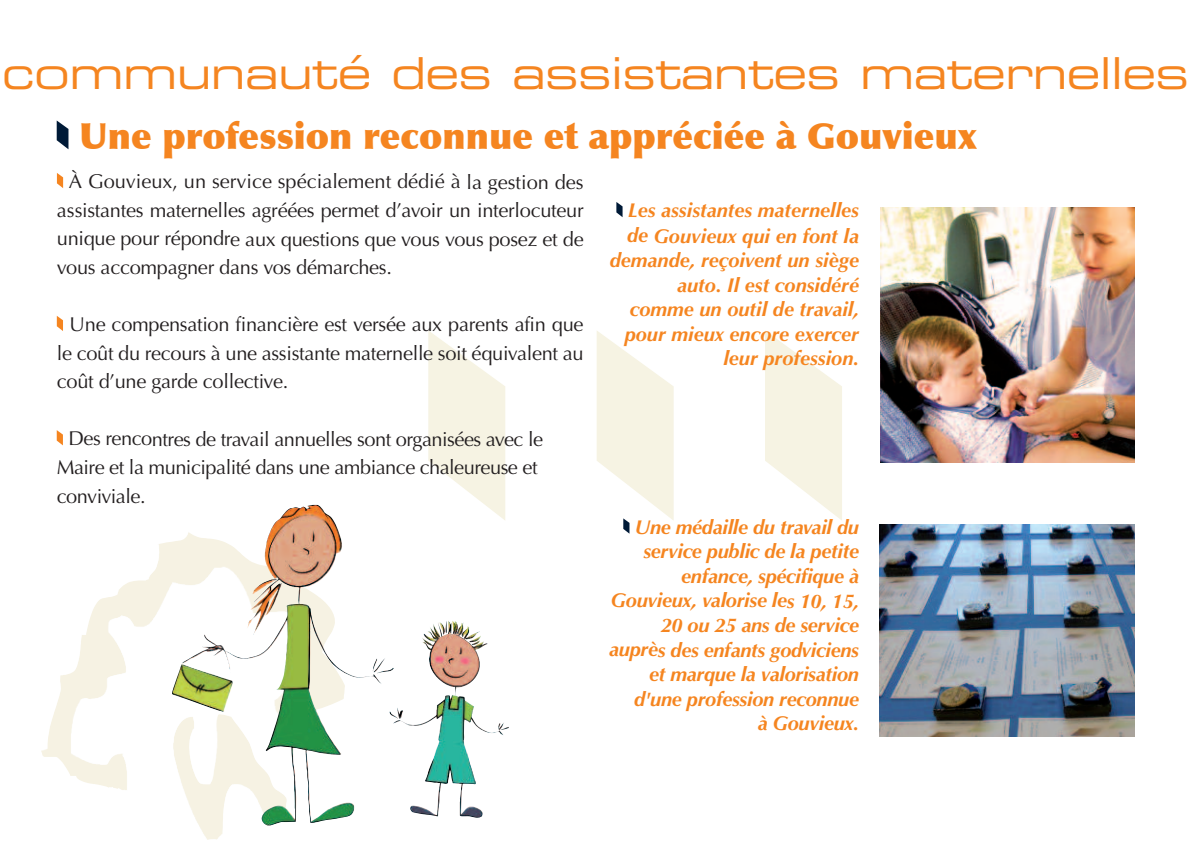
<style>
.page{position:relative;width:1191px;height:851px;background:#fff}
.page>*{position:absolute;margin:0;border:0;box-sizing:border-box;transform-origin:0 0}
.t1{font:44px "Eurostile Extended Two";letter-spacing:-.015em;color:#f58520}
.t2{font:900 36px "Optima";color:#f58520}
.t3{font:20px/28.6px "Optima";letter-spacing:-.025em;color:#231f20;text-align:justify}
.t4{font:italic 700 20px/24.6px "Optima";letter-spacing:-.015em;color:#f58520;text-align:right}
</style>
<div class="page">
<img style="left:188px;top:802px;width:99px;height:37px">
<img style="left:41px;top:540px;width:141px;height:250px">
<svg style="left:428px;top:331px;width:77px;height:189px"></svg>
<svg style="left:765px;top:331px;width:77px;height:189px"></svg>
<svg style="left:616px;top:202px;width:6px;height:15px"></svg>
<svg style="left:597px;top:331px;width:76px;height:202px"></svg>
<svg style="left:57px;top:173px;width:6px;height:15px"></svg>
<svg style="left:57px;top:316px;width:6px;height:15px"></svg>
<svg style="left:57px;top:430px;width:6px;height:15px"></svg>
<svg style="left:57px;top:120px;width:11px;height:29px"></svg>
<img style="left:880px;top:207px;width:254px;height:255px">
<img style="left:182px;top:505px;width:200px;height:297px">
<img style="left:879px;top:524px;width:255px;height:212px">
<h1 class="t1" style="left:2px;top:57px;width:1188px">communauté des assistantes maternelles</h1>
<h2 class="t2" style="left:79px;top:115px;width:899px">Une profession reconnue et appréciée à Gouvieux</h2>
<p class="t3" style="left:57px;top:167px;width:528px;text-indent:12px">à Gouvieux, un service spécialement dédié à la gestion des assistantes maternelles agréées permet d’avoir un interlocuteur unique pour répondre aux questions que vous vous posez et de vous accompagner dans vos démarches.</p>
<p class="t3" style="left:57px;top:310px;width:528px;text-indent:13px">Une compensation financière est versée aux parents afin que le coût du recours à une assistante maternelle soit équivalent au coût d’une garde collective.</p>
<p class="t3" style="left:57px;top:425px;width:488px;text-align:left;text-indent:12px">Des rencontres de travail annuelles sont organisées avec le<br>Maire et la municipalité dans une ambiance chaleureuse et conviviale.</p>
<p class="t4" style="left:610px;top:198px;width:251px">Les assistantes maternelles de Gouvieux qui en font la demande, reçoivent un siège auto. Il est considéré comme un outil de travail, pour mieux encore exercer leur profession.</p>
<p class="t4" style="left:609px;top:514px;width:251px">Une médaille du travail du service public de la petite enfance, spécifique à<br>Gouvieux, valorise les 10, 15,<br>20 ou 25 ans de service auprès des enfants godviciens et marque la valorisation d'une profession reconnue<br>à Gouvieux.</p>
</div>
